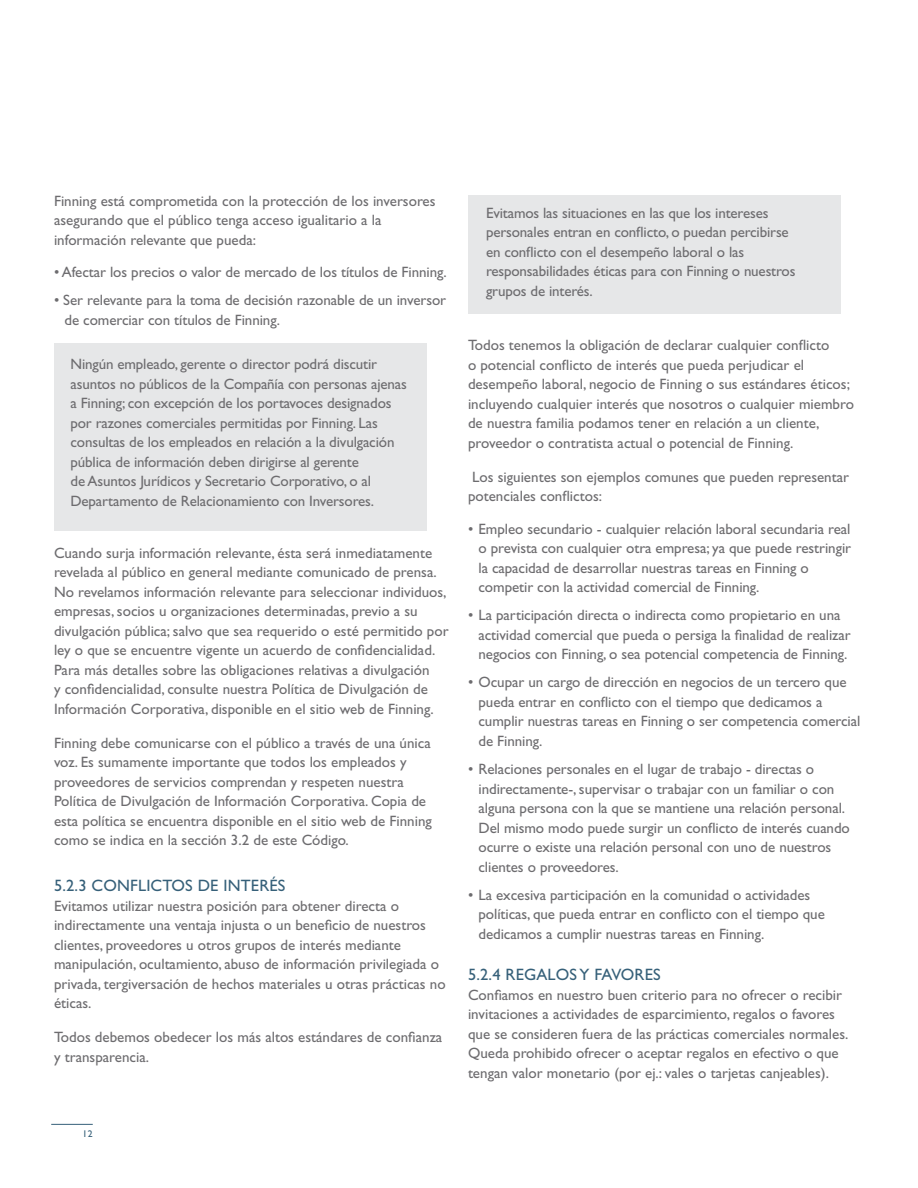
<style>
.page{position:relative;width:918px;height:1188px;background:#fff}
.page>*{position:absolute;margin:0;border:0;box-sizing:border-box;transform-origin:0 0}
.t1{font:16.5px "Gill Sans Std";letter-spacing:.01em;color:#366079}
.t2{font:15px/19.5px "Gill Sans Std";color:#6d6c6f}
.t3{font:9.75px "Gill Sans Std";color:#366079}
</style>
<div class="page">
<hr style="left:51px;top:1124px;width:42px;height:1px;background:#366079">
<div style="left:54px;top:343px;width:373px;height:187px;background:#e6e7e8"></div>
<div style="left:468px;top:196px;width:373px;height:118px;background:#e6e7e8"></div>
<p class="t2" style="left:54px;top:191px;width:383px">Finning está comprometida con la protección de los inversores asegurando que el público tenga acceso igualitario a la información relevante que pueda:</p>
<p class="t2" style="left:54px;top:263px;width:394px">• Afectar los precios o valor de mercado de los títulos de Finning.</p>
<p class="t2" style="left:64px;top:291px;width:383px;text-indent:-10px">• Ser relevante para la toma de decisión razonable de un inversor de comerciar con títulos de Finning.</p>
<p class="t2" style="left:70px;top:355px;width:338px">Ningún empleado, gerente o director podrá discutir asuntos no públicos de la Compañía con personas ajenas a Finning; con excepción de los portavoces designados por razones comerciales permitidas por Finning. Las consultas de los empleados en relación a la divulgación pública de información deben dirigirse al gerente<br>de Asuntos Jurídicos y Secretario Corporativo, o al Departamento de Relacionamiento con Inversores.</p>
<p class="t2" style="left:54px;top:543px;width:396px">Cuando surja información relevante, ésta será inmediatamente revelada al público en general mediante comunicado de prensa.<br>No revelamos información relevante para seleccionar individuos, empresas, socios u organizaciones determinadas, previo a su divulgación pública; salvo que sea requerido o esté permitido por ley o que se encuentre vigente un acuerdo de confidencialidad.<br>Para más detalles sobre las obligaciones relativas a divulgación<br>y confidencialidad, consulte nuestra Política de Divulgación de Información Corporativa, disponible en el sitio web de Finning.</p>
<p class="t2" style="left:54px;top:733px;width:379px">Finning debe comunicarse con el público a través de una única voz. Es sumamente importante que todos los empleados y proveedores de servicios comprendan y respeten nuestra Política de Divulgación de Información Corporativa. Copia de esta política se encuentra disponible en el sitio web de Finning como se indica en la sección 3.2 de este Código.</p>
<p class="t1" style="left:54px;top:876px;width:233px">5.2.3 CONFLICTOS DE INTERÉS</p>
<p class="t2" style="left:54px;top:896px;width:393px">Evitamos utilizar nuestra posición para obtener directa o indirectamente una ventaja injusta o un beneficio de nuestros clientes, proveedores u otros grupos de interés mediante manipulación, ocultamiento, abuso de información privilegiada o privada, tergiversación de hechos materiales u otras prácticas no éticas.</p>
<p class="t2" style="left:54px;top:1027px;width:390px">Todos debemos obedecer los más altos estándares de confianza y transparencia.</p>
<p class="t2" style="left:486px;top:203px;width:311px">Evitamos las situaciones en las que los intereses personales entran en conflicto, o puedan percibirse en conflicto con el desempeño laboral o las responsabilidades éticas para con Finning o nuestros grupos de interés.</p>
<p class="t2" style="left:468px;top:336px;width:387px">Todos tenemos la obligación de declarar cualquier conflicto<br>o potencial conflicto de interés que pueda perjudicar el desempeño laboral, negocio de Finning o sus estándares éticos; incluyendo cualquier interés que nosotros o cualquier miembro de nuestra familia podamos tener en relación a un cliente, proveedor o contratista actual o potencial de Finning.</p>
<p class="t2" style="left:468px;top:467px;width:383px">Los siguientes son ejemplos comunes que pueden representar potenciales conflictos:</p>
<p class="t2" style="left:478px;top:519px;width:374px;text-indent:-10px">• Empleo secundario - cualquier relación laboral secundaria real o prevista con cualquier otra empresa; ya que puede restringir la capacidad de desarrollar nuestras tareas en Finning o competir con la actividad comercial de Finning.</p>
<p class="t2" style="left:478px;top:606px;width:374px;text-indent:-10px">• La participación directa o indirecta como propietario en una actividad comercial que pueda o persiga la finalidad de realizar negocios con Finning, o sea potencial competencia de Finning.</p>
<p class="t2" style="left:478px;top:673px;width:383px;text-indent:-10px">• Ocupar un cargo de dirección en negocios de un tercero que pueda entrar en conflicto con el tiempo que dedicamos a cumplir nuestras tareas en Finning o ser competencia comercial de Finning.</p>
<p class="t2" style="left:478px;top:759px;width:373px;text-indent:-10px">• Relaciones personales en el lugar de trabajo - directas o indirectamente-, supervisar o trabajar con un familiar o con alguna persona con la que se mantiene una relación personal.<br>Del mismo modo puede surgir un conflicto de interés cuando ocurre o existe una relación personal con uno de nuestros clientes o proveedores.</p>
<p class="t2" style="left:478px;top:885px;width:348px;text-indent:-10px">• La excesiva participación en la comunidad o actividades políticas, que pueda entrar en conflicto con el tiempo que dedicamos a cumplir nuestras tareas en Finning.</p>
<p class="t1" style="left:468px;top:965px;width:194px">5.2.4 REGALOS Y FAVORES</p>
<p class="t2" style="left:468px;top:985px;width:382px">Confiamos en nuestro buen criterio para no ofrecer o recibir invitaciones a actividades de esparcimiento, regalos o favores que se consideren fuera de las prácticas comerciales normales.<br>Queda prohibido ofrecer o aceptar regalos en efectivo o que tengan valor monetario (por ej.: vales o tarjetas canjeables).</p>
<p class="t3" style="left:83px;top:1128px;width:12px">12</p>
</div>
